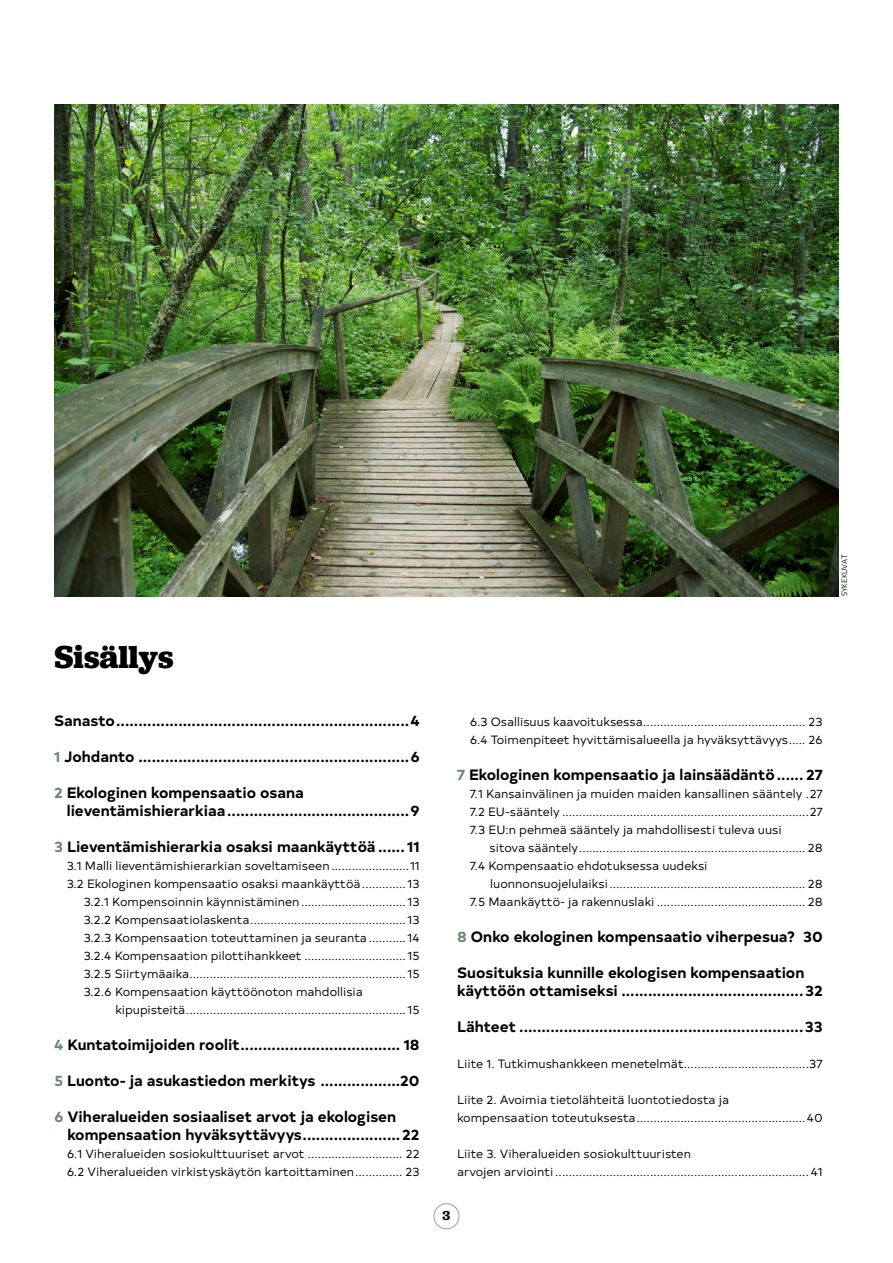
<style>
.page{position:relative;width:893px;height:1263px;background:#fff}
.page>*{position:absolute;margin:0;border:0;box-sizing:border-box;transform-origin:0 0}
.Otsikko_1{font:700 33px "Jubilat";color:#000}
.Sisis_1{font:700 15px/18px "Typold";color:#000}
.t1{font:600 13.5px "Jubilat";color:#000}
.t2{font:12px/18px "Typold";color:#000}
.Kuvakredu{font:8.7px "Freight Sans Pro";color:#000}
.s1{color:#6d8875}
</style>
<div class="page">
<img style="left:54px;top:104px;width:785px;height:492px">
<div style="left:434px;top:1203px;width:25px;height:26px;border:1px solid #9d9d9c;border-radius:50%"></div>
<p class="Otsikko_1" style="left:54px;top:636px;width:121px">Sisällys</p>
<p class="Sisis_1" style="left:54px;top:710px;width:367px">Sanasto..................................................................4</p>
<p class="Sisis_1" style="left:54px;top:746px;width:367px"><span class="s1">1</span> Johdanto .............................................................6</p>
<p class="Sisis_1" style="left:67px;top:782px;width:354px;text-indent:-13px"><span class="s1">2</span> Ekologinen kompensaatio osana lieventämishierarkiaa.........................................9</p>
<p class="Sisis_1" style="left:54px;top:836px;width:367px"><span class="s1">3</span> Lieventämishierarkia osaksi maankäyttöä ...... 11</p>
<p class="t2" style="left:67px;top:856px;width:354px">3.1 Malli lieventämishierarkian soveltamiseen.......................11</p>
<p class="t2" style="left:67px;top:874px;width:354px">3.2 Ekologinen kompensaatio osaksi maankäyttöä............. 13</p>
<p class="t2" style="left:84px;top:892px;width:337px">3.2.1 Kompensoinnin käynnistäminen............................... 13</p>
<p class="t2" style="left:84px;top:910px;width:337px">3.2.2 Kompensaatiolaskenta.............................................. 13</p>
<p class="t2" style="left:84px;top:928px;width:337px">3.2.3 Kompensaation toteuttaminen ja seuranta........... 14</p>
<p class="t2" style="left:84px;top:946px;width:337px">3.2.4 Kompensaation pilottihankkeet .............................. 15</p>
<p class="t2" style="left:84px;top:964px;width:337px">3.2.5 Siirtymäaika................................................................ 15</p>
<p class="t2" style="left:115px;top:982px;width:306px;text-indent:-32px">3.2.6 Kompensaation käyttöönoton mahdollisia kipupisteitä................................................................. 15</p>
<p class="Sisis_1" style="left:54px;top:1034px;width:367px"><span class="s1">4</span> Kuntatoimijoiden roolit.................................... 18</p>
<p class="Sisis_1" style="left:54px;top:1070px;width:367px"><span class="s1">5</span> Luonto- ja asukastiedon merkitys ..................20</p>
<p class="Sisis_1" style="left:67px;top:1106px;width:354px;text-indent:-13px"><span class="s1">6</span> Viheralueiden sosiaaliset arvot ja ekologisen kompensaation hyväksyttävyys......................22</p>
<p class="t2" style="left:67px;top:1144px;width:354px">6.1 Viheralueiden sosiokulttuuriset arvot ............................ 22</p>
<p class="t2" style="left:67px;top:1162px;width:354px">6.2 Viheralueiden virkistyskäytön kartoittaminen.............. 23</p>
<p class="Kuvakredu" style="left:838px;top:596px;width:43px;rotate:-90deg">SYKEKUVAT</p>
<p class="t2" style="left:470px;top:712px;width:354px">6.3 Osallisuus kaavoituksessa................................................ 23</p>
<p class="t2" style="left:470px;top:730px;width:354px">6.4 Toimenpiteet hyvittämisalueella ja hyväksyttävyys..... 26</p>
<p class="Sisis_1" style="left:457px;top:764px;width:367px"><span class="s1">7</span> Ekologinen kompensaatio ja lainsäädäntö...... 27</p>
<p class="t2" style="left:470px;top:784px;width:354px">7.1 Kansainvälinen ja muiden maiden kansallinen sääntely .27</p>
<p class="t2" style="left:470px;top:802px;width:354px">7.2 EU-sääntely .........................................................................27</p>
<p class="t2" style="left:489px;top:820px;width:335px;text-indent:-20px">7.3 EU:n pehmeä sääntely ja mahdollisesti tuleva uusi<br>sitova sääntely................................................................... 28</p>
<p class="t2" style="left:490px;top:856px;width:334px;text-indent:-20px">7.4 Kompensaatio ehdotuksessa uudeksi luonnonsuojelulaiksi.......................................................... 28</p>
<p class="t2" style="left:470px;top:892px;width:354px">7.5 Maankäyttö- ja rakennuslaki ............................................ 28</p>
<p class="Sisis_1" style="left:457px;top:926px;width:367px"><span class="s1">8</span> Onko ekologinen kompensaatio viherpesua? 30</p>
<p class="Sisis_1" style="left:457px;top:962px;width:367px">Suosituksia kunnille ekologisen kompensaation käyttöön ottamiseksi .........................................32</p>
<p class="Sisis_1" style="left:457px;top:1016px;width:367px">Lähteet ................................................................33</p>
<p class="t2" style="left:457px;top:1054px;width:367px">Liite 1. Tutkimushankkeen menetelmät.....................................37</p>
<p class="t2" style="left:457px;top:1090px;width:367px">Liite 2. Avoimia tietolähteitä luontotiedosta ja kompensaation toteutuksesta..................................................40</p>
<p class="t2" style="left:457px;top:1144px;width:367px">Liite 3. Viheralueiden sosiokulttuuristen<br>arvojen arviointi ...........................................................................41</p>
<p class="t1" style="left:443px;top:1207px;width:9px">3</p>
</div>
